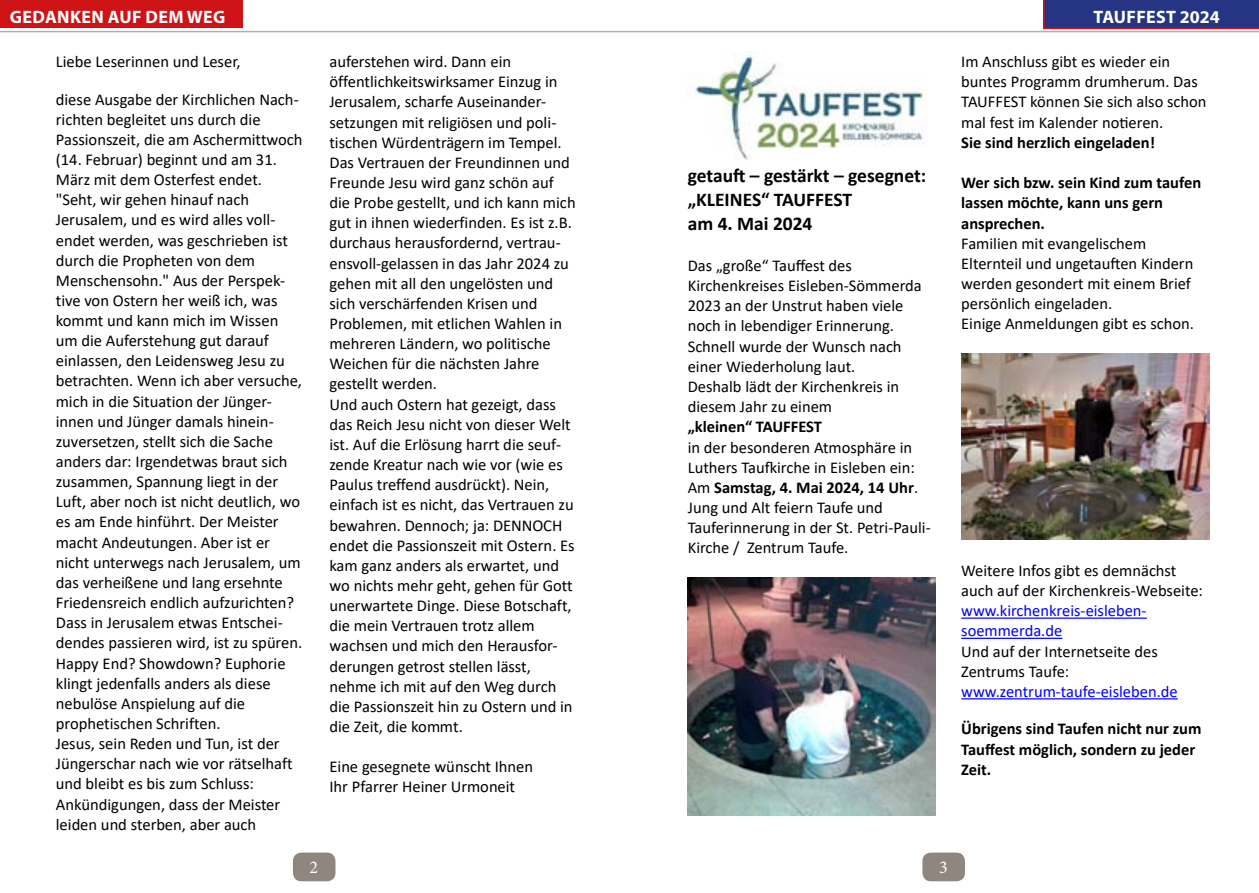
<style>
.page{position:relative;width:1259px;height:893px;background:#fff}
.page>*{position:absolute;margin:0;border:0;box-sizing:border-box;transform-origin:0 0}
.t1{font:700 19.5px/23.7px "Calibri";color:#000}
.t2{font:700 18px "Myriad Pro";letter-spacing:.02em;color:#fff}
.t3{font:18px "Minion Pro";color:#fff}
.t4{font:16.5px/20.1px "Calibri";color:#000}
.t5{font:700 16.5px/20.2px "Calibri";color:#000}
.t6{font:16.5px/20.1px "Calibri";color:#00f}
.s1{font-weight:700}
</style>
<div class="page">
<div style="left:293px;top:853px;width:42px;height:28px;background:#8f8680;border-radius:9px"></div>
<div style="left:922px;top:853px;width:43px;height:28px;background:#8f8680;border-radius:9px"></div>
<img style="left:695px;top:51px;width:231px;height:109px">
<img style="left:687px;top:578px;width:248px;height:237px">
<img style="left:961px;top:354px;width:248px;height:185px">
<hr style="left:961px;top:617px;width:185px;height:2px;background:#00f">
<hr style="left:961px;top:638px;width:101px;height:1px;background:#00f">
<hr style="left:961px;top:698px;width:217px;height:1px;background:#00f">
<hr style="left:0;top:31px;width:1259px;height:1px;background:#afb0b0">
<div style="left:0;top:0;width:242px;height:28px;background:#cd1316"></div>
<svg style="left:1043px;top:0;width:216px;height:30px;background:#343780"></svg>
<p class="t2" style="left:10px;top:6px;width:215px">GEDANKEN AUF DEM WEG</p>
<p class="t2" style="left:1093px;top:6px;width:128px">TAUFFEST 2024</p>
<p class="t4" style="left:56px;top:51px;width:186px">Liebe Leserinnen und Leser,</p>
<p class="t4" style="left:56px;top:89px;width:248px">diese Ausgabe der Kirchlichen Nach&shy;richten begleitet uns durch die<br>Passionszeit, die am Aschermittwoch (14. Februar) beginnt und am 31.<br>März mit dem Osterfest endet. "Seht, wir gehen hinauf nach<br>Jerusalem, und es wird alles voll&shy;endet werden, was geschrieben ist durch die Propheten von dem<br>Menschensohn." Aus der Perspek&shy;tive von Ostern her weiß ich, was kommt und kann mich im Wissen um die Auferstehung gut darauf einlassen, den Leidensweg Jesu zu betrachten. Wenn ich aber versuche, mich in die Situation der Jünger&shy;innen und Jünger damals hinein&shy;zuversetzen, stellt sich die Sache anders dar: Irgendetwas braut sich zusammen, Spannung liegt in der<br>Luft, aber noch ist nicht deutlich, wo es am Ende hinführt. Der Meister macht Andeutungen. Aber ist er nicht unterwegs nach Jerusalem, um das verheißene und lang ersehnte<br>Friedensreich endlich aufzurichten?<br>Dass in Jerusalem etwas Entschei&shy;dendes passieren wird, ist zu spüren.<br>Happy End? Showdown? Euphorie klingt jedenfalls anders als diese nebulöse Anspielung auf die prophetischen Schriften.<br>Jesus, sein Reden und Tun, ist der<br>Jüngerschar nach wie vor rätselhaft und bleibt es bis zum Schluss:<br>Ankündigungen, dass der Meister leiden und sterben, aber auch</p>
<p class="t4" style="left:329px;top:51px;width:248px">auferstehen wird. Dann ein öffentlichkeitswirksamer Einzug in Jerusalem, scharfe Auseinander&shy;setzungen mit religiösen und poli&shy;tischen Würdenträgern im Tempel.<br>Das Vertrauen der Freundinnen und Freunde Jesu wird ganz schön auf die Probe gestellt, und ich kann mich gut in ihnen wiederfinden. Es ist z.B. durchaus herausfordernd, vertrau&shy;ensvoll-gelassen in das Jahr 2024 zu gehen mit all den ungelösten und sich verschärfenden Krisen und Problemen, mit etlichen Wahlen in mehreren Ländern, wo politische Weichen für die nächsten Jahre gestellt werden.<br>Und auch Ostern hat gezeigt, dass das Reich Jesu nicht von dieser Welt ist. Auf die Erlösung harrt die seuf&shy;zende Kreatur nach wie vor (wie es Paulus treffend ausdrückt). Nein, einfach ist es nicht, das Vertrauen zu bewahren. Dennoch; ja: DENNOCH endet die Passionszeit mit Ostern. Es kam ganz anders als erwartet, und wo nichts mehr geht, gehen für Gott unerwartete Dinge. Diese Botschaft, die mein Vertrauen trotz allem wachsen und mich den Herausfor&shy;derungen getrost stellen lässt, nehme ich mit auf den Weg durch die Passionszeit hin zu Ostern und in die Zeit, die kommt.</p>
<p class="t4" style="left:329px;top:756px;width:205px">Eine gesegnete wünscht Ihnen<br>Ihr Pfarrer Heiner Urmoneit</p>
<p class="t1" style="left:688px;top:164px;width:240px">getauft – gestärkt – gesegnet: „KLEINES“ TAUFFEST<br>am 4. Mai 2024</p>
<p class="t4" style="left:688px;top:256px;width:235px">Das „große“ Tauffest des<br>Kirchenkreises Eisleben-Sömmerda<br>2023 an der Unstrut haben viele noch in lebendiger Erinnerung.<br>Schnell wurde der Wunsch nach einer Wiederholung laut.<br>Deshalb lädt der Kirchenkreis in diesem Jahr zu einem</p>
<p class="t5" style="left:688px;top:417px;width:136px">„kleinen“ TAUFFEST</p>
<p class="t4" style="left:688px;top:438px;width:244px">in der besonderen Atmosphäre in<br>Luthers Taufkirche in Eisleben ein:<br>Am <span class="s1">Samstag, 4. Mai 2024, 14 Uhr</span>.<br>Jung und Alt feiern Taufe und<br>Tauferinnerung in der St. Petri-Pauli-<br>Kirche / Zentrum Taufe.</p>
<p class="t3" style="left:310px;top:856px;width:10px">2</p>
<p class="t3" style="left:939px;top:856px;width:10px">3</p>
<p class="t4" style="left:961px;top:53px;width:247px">Im Anschluss gibt es wieder ein buntes Programm drumherum. Das<br>TAUFFEST können Sie sich also schon mal fest im Kalender notieren.</p>
<p class="t5" style="left:961px;top:133px;width:195px">Sie sind herzlich eingeladen!</p>
<p class="t5" style="left:961px;top:173px;width:241px">Wer sich bzw. sein Kind zum taufen lassen möchte, kann uns gern ansprechen.</p>
<p class="t4" style="left:961px;top:234px;width:234px">Familien mit evangelischem<br>Elternteil und ungetauften Kindern werden gesondert mit einem Brief persönlich eingeladen.<br>Einige Anmeldungen gibt es schon.</p>
<p class="t4" style="left:961px;top:561px;width:243px">Weitere Infos gibt es demnächst auch auf der Kirchenkreis-Webseite:</p>
<p class="t6" style="left:961px;top:602px;width:187px">www.kirchenkreis-eisleben&shy;soemmerda.de</p>
<p class="t4" style="left:961px;top:642px;width:198px">Und auf der Internetseite des<br>Zentrums Taufe:</p>
<p class="t6" style="left:961px;top:682px;width:218px">www.zentrum-taufe-eisleben.de</p>
<p class="t5" style="left:961px;top:719px;width:242px">Übrigens sind Taufen nicht nur zum<br>Tauffest möglich, sondern zu jeder<br>Zeit.</p>
</div>
